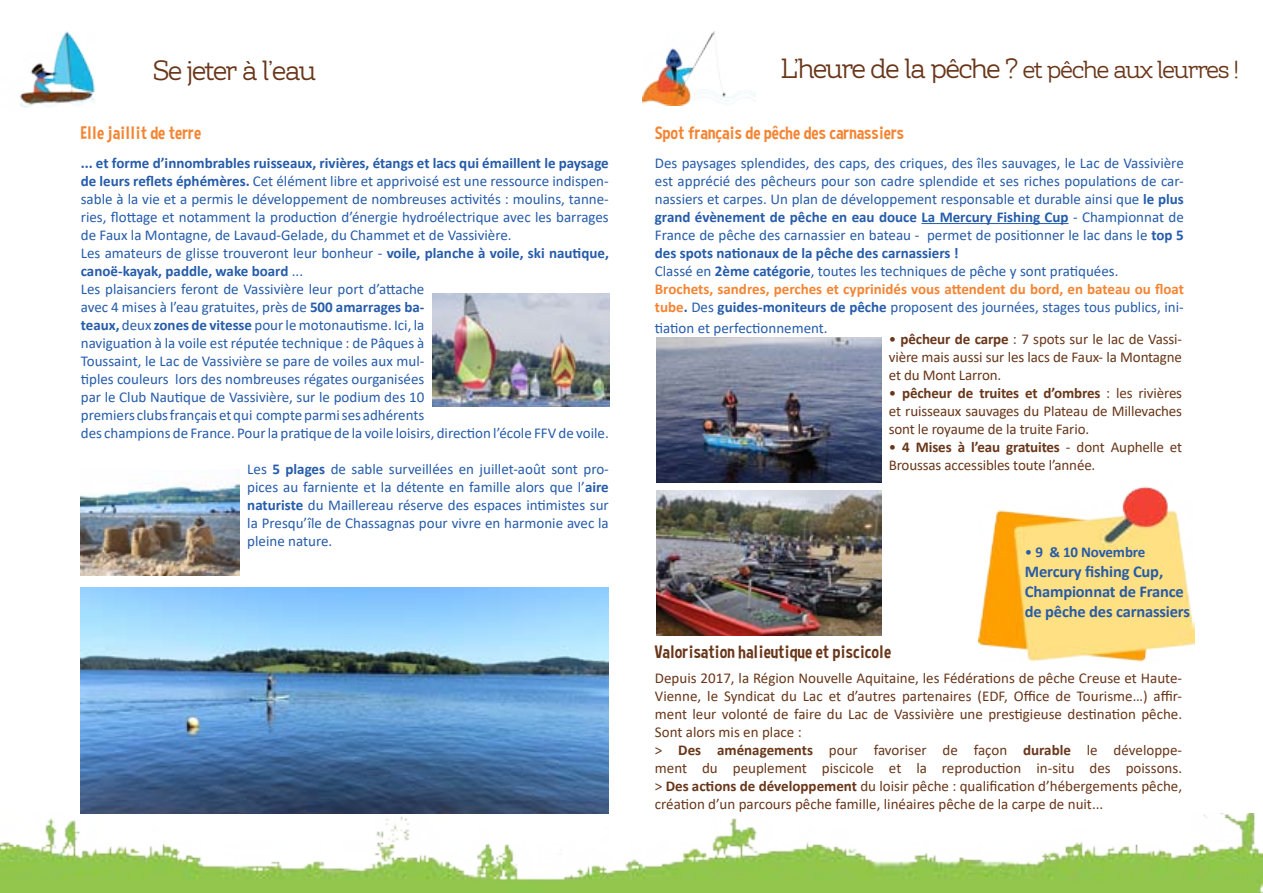
<style>
.page{position:relative;width:1263px;height:893px;background:#fff}
.page>*{position:absolute;margin:0;border:0;box-sizing:border-box;transform-origin:0 0}
.t1{font:27px "Amazing Slab Trial";letter-spacing:-.065em;color:#693619}
.t2{font:24px "Amazing Slab Trial";letter-spacing:-.06em;color:#693619}
.t3{font:18px "Curse Casual";color:#f58432}
.t4{font:18px "Curse Casual";color:#693619}
.t5{font:700 16.5px/19.8px "Calibri";letter-spacing:-.01em;color:#275ca7}
.t6{font:15px/18px "Calibri";color:#255caa}
.t7{font:15px/18px "Calibri";color:#693619}
.t8{font:700 15px "Calibri";letter-spacing:-.01em;color:#275ca7}
.s1{font-size:27px}
.s2{font-weight:700}
.s3{font-weight:700;color:#f58432}
.s4{font-weight:400}
</style>
<div class="page">
<img style="left:20px;top:31px;width:75px;height:77px">
<img style="left:642px;top:32px;width:113px;height:73px">
<img style="left:0;top:813px;width:1263px;height:80px">
<img style="left:433px;top:293px;width:177px;height:113px">
<hr style="left:921px;top:223px;width:147px;height:1px;background:#255caa">
<img style="left:656px;top:338px;width:225px;height:145px">
<img style="left:656px;top:490px;width:225px;height:145px">
<img style="left:81px;top:588px;width:527px;height:225px">
<img style="left:81px;top:474px;width:158px;height:102px">
<img style="left:978px;top:486px;width:216px;height:176px">
<h1 class="t1" style="left:153px;top:51px;width:165px">Se jeter à l’eau</h1>
<h2 class="t2" style="left:780px;top:52px;width:460px"><span class="s1">L’heure de la pêche ?</span> et pêche aux leurres !</h2>
<p class="t3" style="left:81px;top:122px;width:122px">Elle jaillit de terre</p>
<p class="t6" style="left:81px;top:153px;width:530px"><span class="s2">... et forme d’innombrables ruisseaux, rivières, étangs et lacs qui émaillent le paysage de leurs reflets éphémères.</span> Cet élément libre et apprivoisé est une ressource indispen&shy;sable à la vie et a permis le développement de nombreuses activités : moulins, tanne&shy;ries, flottage et notamment la production d’énergie hydroélectrique avec les barrages de Faux la Montagne, de Lavaud-Gelade, du Chammet et de Vassivière.<br>Les amateurs de glisse trouveront leur bonheur - <span class="s2">voile, planche à voile, ski nautique, canoë-kayak, paddle, wake board</span> ...<br>Les plaisanciers feront de Vassivière leur port d’attache<br>avec 4 mises à l’eau gratuites, près de <span class="s2">500 amarrages ba-<br>teaux,</span> deux <span class="s2">zones de vitesse</span> pour le motonautisme. Ici, la<br>naviguation à la voile est réputée technique : de Pâques à<br>Toussaint, le Lac de Vassivière se pare de voiles aux mul-<br>tiples couleurs lors des nombreuses régates ourganisées<br>par le Club Nautique de Vassivière, sur le podium des 10<br>premiers clubs français et qui compte parmi ses adhérents<br>des champions de France. Pour la pratique de la voile loisirs, direction l’école FFV de voile.</p>
<p class="t6" style="left:247px;top:459px;width:363px;text-align:justify">Les <span class="s2">5 plages</span> de sable surveillées en juillet-août sont pro&shy;pices au farniente et la détente en famille alors que l’<span class="s2">aire naturiste</span> du Maillereau réserve des espaces intimistes sur la Presqu’île de Chassagnas pour vivre en harmonie avec la pleine nature.</p>
<p class="t3" style="left:655px;top:122px;width:251px">Spot français de pêche des carnassiers</p>
<p class="t6" style="left:655px;top:153px;width:530px">Des paysages splendides, des caps, des criques, des îles sauvages, le Lac de Vassivière est apprécié des pêcheurs pour son cadre splendide et ses riches populations de car&shy;nassiers et carpes. Un plan de développement responsable et durable ainsi que <span class="s2">le plus grand évènement de pêche en eau douce La Mercury Fishing Cup</span> - Championnat de France de pêche des carnassier en bateau - permet de positionner le lac dans le <span class="s2">top 5 des spots nationaux de la pêche des carnassiers !<br></span>Classé en <span class="s2">2ème catégorie</span>, toutes les techniques de pêche y sont pratiquées.<br><span class="s3">Brochets, sandres, perches et cyprinidés vous attendent du bord, en bateau ou float tube</span><span class="s2">.</span> Des <span class="s2">guides-moniteurs de pêche</span> proposent des journées, stages tous publics, ini-</p>
<p class="t6" style="left:655px;top:319px;width:174px">tiation et perfectionnement.</p>
<p class="t7" style="left:889px;top:330px;width:295px;text-align:justify">• <span class="s2">pêcheur de carpe</span> : 7 spots sur le lac de Vassi&shy;vière mais aussi sur les lacs de Faux- la Montagne et du Mont Larron.</p>
<p class="t7" style="left:889px;top:384px;width:295px;text-align:justify">• <span class="s2">pêcheur de truites et d’ombres</span> : les rivières et ruisseaux sauvages du Plateau de Millevaches sont le royaume de la truite Fario.</p>
<p class="t7" style="left:889px;top:438px;width:295px">• <span class="s2">4 Mises à l’eau gratuites</span> - dont Auphelle et<br>Broussas accessibles toute l’année.</p>
<p class="t8" style="left:1025px;top:542px;width:122px"><span class="s4">•</span> 9 &amp; 10 Novembre</p>
<p class="t5" style="left:1025px;top:561px;width:167px">Mercury fishing Cup,<br>Championnat de France de pêche des carnassiers</p>
<p class="t4" style="left:655px;top:641px;width:238px">Valorisation halieutique et piscicole</p>
<p class="t7" style="left:655px;top:669px;width:529px">Depuis 2017, la Région Nouvelle Aquitaine, les Fédérations de pêche Creuse et Haute-Vienne, le Syndicat du Lac et d’autres partenaires (EDF, Office de Tourisme…) affir&shy;ment leur volonté de faire du Lac de Vassivière une prestigieuse destination pêche.<br>Sont alors mis en place :<br>&gt; <span class="s2">Des aménagements</span> pour favoriser de façon <span class="s2">durable</span> le développe&shy;ment du peuplement piscicole et la reproduction in-situ des poissons. &gt; <span class="s2">Des actions de développement</span> du loisir pêche : qualification d’hébergements pêche, création d’un parcours pêche famille, linéaires pêche de la carpe de nuit...</p>
</div>
